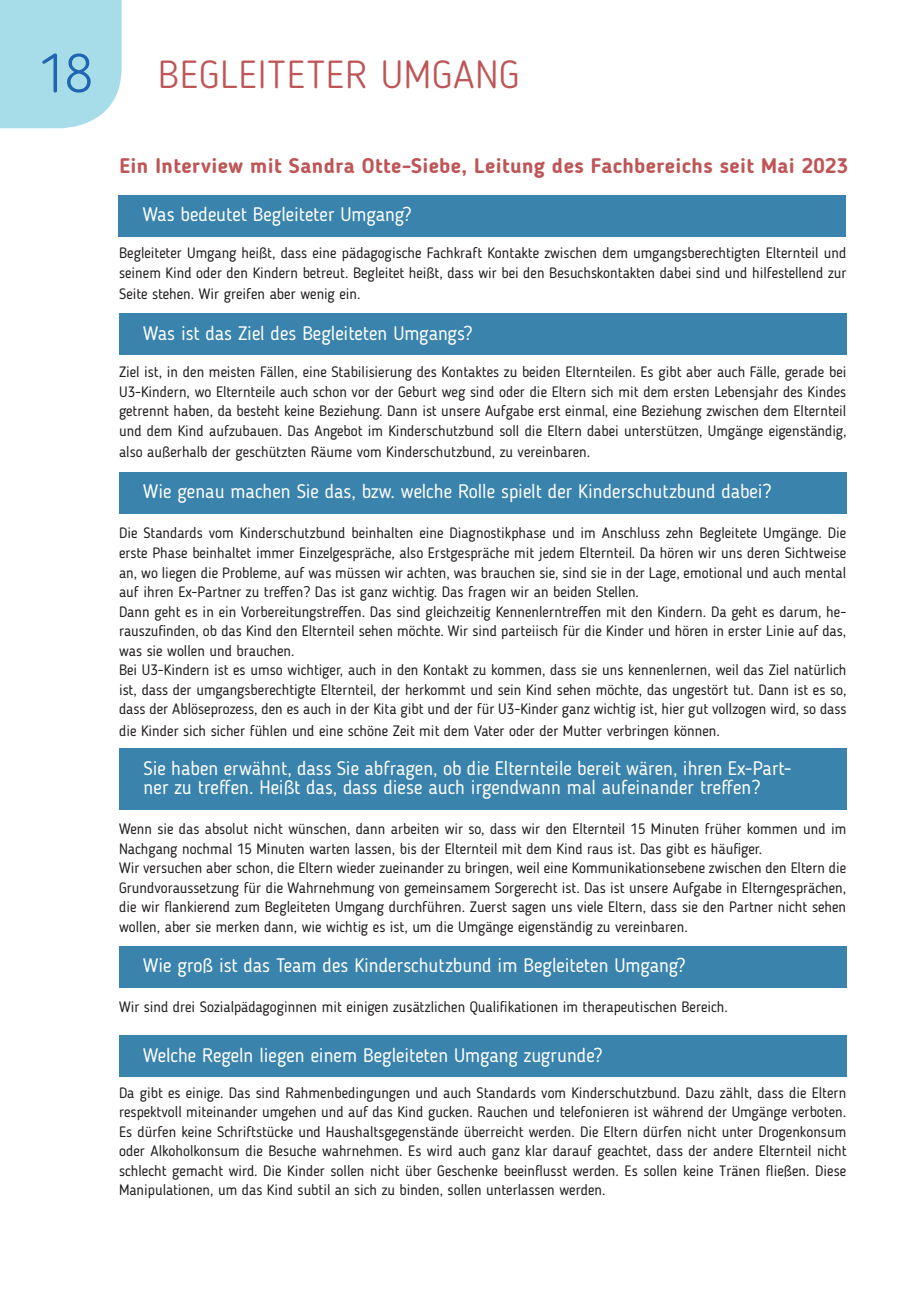
<style>
.page{position:relative;width:906px;height:1289px;background:#fff}
.page>*{position:absolute;margin:0;border:0;box-sizing:border-box;transform-origin:0 0}
.t1{font:300 39px "Blogger Sans";letter-spacing:.02em;color:#be5556}
.t2{font:700 21px "Blogger Sans";letter-spacing:.02em;color:#be5556}
.t3{font:19.5px/19.5px "Blogger Sans";color:#fff}
.t4{font:15px/19.5px "Blogger Sans";color:#231f20}
.s1{font-size:54px;color:#2065b1}
</style>
<div class="page">
<div style="left:0;top:0;width:122px;height:128px;background:#a7dde9"></div>
<div style="left:119px;top:313px;width:727px;height:42px;background:#3983ac"></div>
<div style="left:119px;top:471px;width:727px;height:42px;background:#3983ac"></div>
<div style="left:119px;top:195px;width:727px;height:42px;background:#3983ac"></div>
<div style="left:119px;top:748px;width:728px;height:61px;background:#3983ac"></div>
<div style="left:119px;top:945px;width:727px;height:42px;background:#3983ac"></div>
<div style="left:119px;top:1035px;width:727px;height:42px;background:#3983ac"></div>
<h1 class="t1" style="left:38px;top:59px;width:483px"><span class="s1">18</span> BEGLEITETER UMGANG</h1>
<h2 class="t2" style="left:119px;top:157px;width:730px">Ein Interview mit Sandra Otte-Siebe, Leitung des Fachbereichs seit Mai 2023</h2>
<h3 class="t3" style="left:143px;top:206px;width:270px">Was bedeutet Begleiteter Umgang?</h3>
<p class="t4" style="left:119px;top:244px;width:729px">Begleiteter Umgang heißt, dass eine pädagogische Fachkraft Kontakte zwischen dem umgangsberechtigten Elternteil und seinem Kind oder den Kindern betreut. Begleitet heißt, dass wir bei den Besuchskontakten dabei sind und hilfestellend zur</p>
<p class="t4" style="left:119px;top:285px;width:243px">Seite stehen. Wir greifen aber wenig ein.</p>
<h3 class="t3" style="left:143px;top:324px;width:331px">Was ist das Ziel des Begleiteten Umgangs?</h3>
<p class="t4" style="left:119px;top:363px;width:729px;text-align:justify">Ziel ist, in den meisten Fällen, eine Stabilisierung des Kontaktes zu beiden Elternteilen. Es gibt aber auch Fälle, gerade bei U3-Kindern, wo Elternteile auch schon vor der Geburt weg sind oder die Eltern sich mit dem ersten Lebensjahr des Kindes getrennt haben, da besteht keine Beziehung. Dann ist unsere Aufgabe erst einmal, eine Beziehung zwischen dem Elternteil und dem Kind aufzubauen. Das Angebot im Kinderschutzbund soll die Eltern dabei unterstützen, Umgänge eigenständig,</p>
<p class="t4" style="left:119px;top:443px;width:473px">also außerhalb der geschützten Räume vom Kinderschutzbund, zu vereinbaren.</p>
<h3 class="t3" style="left:143px;top:483px;width:630px">Wie genau machen Sie das, bzw. welche Rolle spielt der Kinderschutzbund dabei?</h3>
<p class="t4" style="left:119px;top:524px;width:729px">Die Standards vom Kinderschutzbund beinhalten eine Diagnostikphase und im Anschluss zehn Begleitete Umgänge. Die erste Phase beinhaltet immer Einzelgespräche, also Erstgespräche mit jedem Elternteil. Da hören wir uns deren Sichtweise an, wo liegen die Probleme, auf was müssen wir achten, was brauchen sie, sind sie in der Lage, emotional und auch mental auf ihren Ex-Partner zu treffen? Das ist ganz wichtig. Das fragen wir an beiden Stellen.<br>Dann geht es in ein Vorbereitungstreffen. Das sind gleichzeitig Kennenlerntreffen mit den Kindern. Da geht es darum, he&shy;rauszufinden, ob das Kind den Elternteil sehen möchte. Wir sind parteiisch für die Kinder und hören in erster Linie auf das, was sie wollen und brauchen.<br>Bei U3-Kindern ist es umso wichtiger, auch in den Kontakt zu kommen, dass sie uns kennenlernen, weil das Ziel natürlich ist, dass der umgangsberechtigte Elternteil, der herkommt und sein Kind sehen möchte, das ungestört tut. Dann ist es so, dass der Ablöseprozess, den es auch in der Kita gibt und der für U3-Kinder ganz wichtig ist, hier gut vollzogen wird, so dass</p>
<p class="t4" style="left:119px;top:721px;width:602px">die Kinder sich sicher fühlen und eine schöne Zeit mit dem Vater oder der Mutter verbringen können.</p>
<h3 class="t3" style="left:144px;top:759px;width:649px">Sie haben erwähnt, dass Sie abfragen, ob die Elternteile bereit wären, ihren Ex-Part&shy;ner zu treffen. Heißt das, dass diese auch irgendwann mal aufeinander treffen?</h3>
<p class="t4" style="left:119px;top:820px;width:729px">Wenn sie das absolut nicht wünschen, dann arbeiten wir so, dass wir den Elternteil 15 Minuten früher kommen und im Nachgang nochmal 15 Minuten warten lassen, bis der Elternteil mit dem Kind raus ist. Das gibt es häufiger.<br>Wir versuchen aber schon, die Eltern wieder zueinander zu bringen, weil eine Kommunikationsebene zwischen den Eltern die Grundvoraussetzung für die Wahrnehmung von gemeinsamem Sorgerecht ist. Das ist unsere Aufgabe in Elterngesprächen, die wir flankierend zum Begleiteten Umgang durchführen. Zuerst sagen uns viele Eltern, dass sie den Partner nicht sehen wollen, aber sie merken dann, wie wichtig es ist, um die Umgänge eigenständig zu vereinbaren.</p>
<h3 class="t3" style="left:143px;top:957px;width:544px">Wie groß ist das Team des Kinderschutzbund im Begleiteten Umgang?</h3>
<p class="t4" style="left:119px;top:996px;width:610px">Wir sind drei Sozialpädagoginnen mit einigen zusätzlichen Qualifikationen im therapeutischen Bereich.</p>
<h3 class="t3" style="left:143px;top:1046px;width:461px">Welche Regeln liegen einem Begleiteten Umgang zugrunde?</h3>
<p class="t4" style="left:119px;top:1083px;width:729px;text-align:justify">Da gibt es einige. Das sind Rahmenbedingungen und auch Standards vom Kinderschutzbund. Dazu zählt, dass die Eltern respektvoll miteinander umgehen und auf das Kind gucken. Rauchen und telefonieren ist während der Umgänge verboten.<br>Es dürfen keine Schriftstücke und Haushaltsgegenstände überreicht werden. Die Eltern dürfen nicht unter Drogenkonsum oder Alkoholkonsum die Besuche wahrnehmen. Es wird auch ganz klar darauf geachtet, dass der andere Elternteil nicht schlecht gemacht wird. Die Kinder sollen nicht über Geschenke beeinflusst werden. Es sollen keine Tränen fließen. Diese Manipulationen, um das Kind subtil an sich zu binden, sollen unterlassen werden.</p>
</div>
